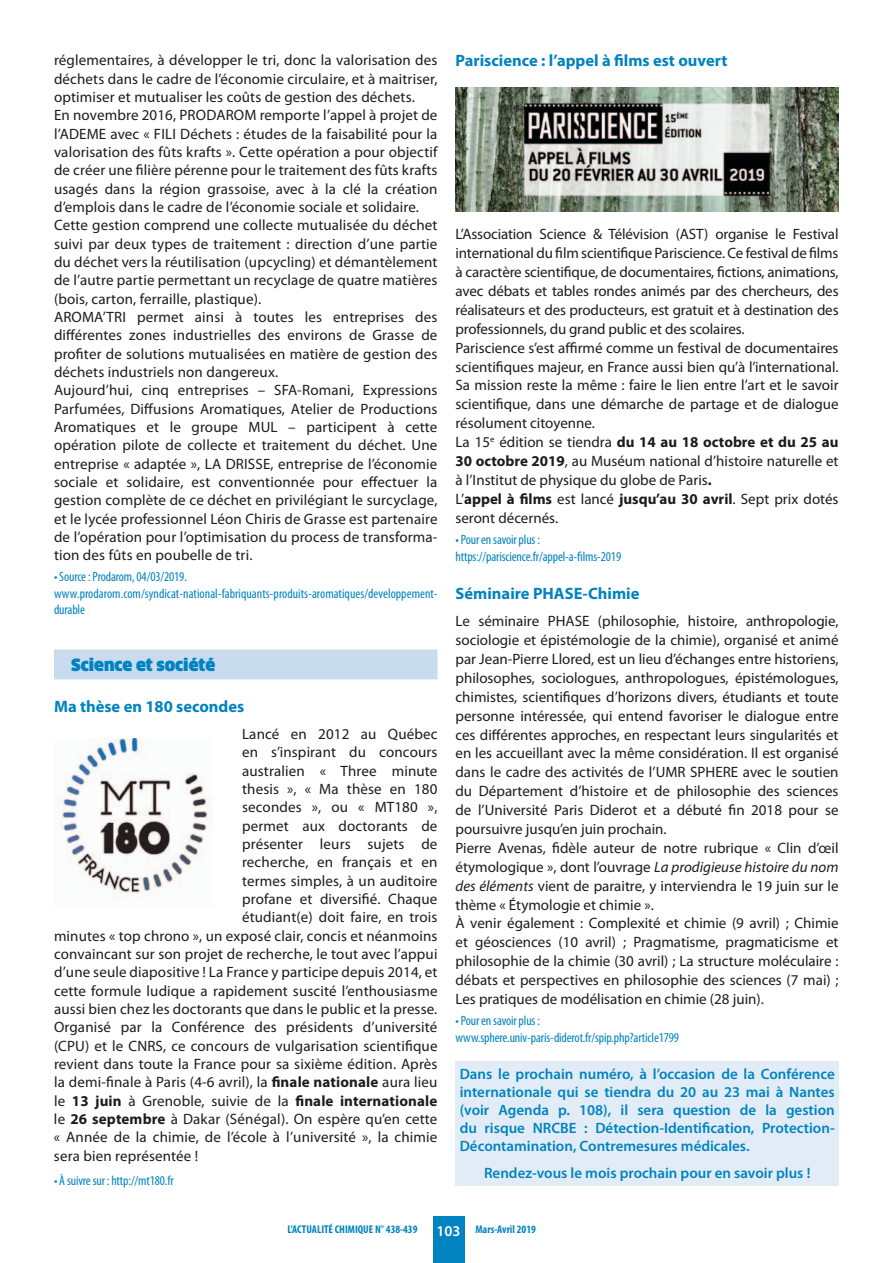
<style>
.page{position:relative;width:893px;height:1263px;background:#fff}
.page>*{position:absolute;margin:0;border:0;box-sizing:border-box;transform-origin:0 0}
.t1{font:700 16.5px "Myriad Pro";color:#0083c0}
.t2{font:900 16.5px "Clan";color:#0083c0}
.t3{font:15px/18.9px "Myriad Pro";letter-spacing:.005em;color:#1c1c1b}
.t4{font:600 15px/18px "Myriad Pro";color:#0083c0;text-align:justify}
.t5{font:700 15px "Myriad Pro";letter-spacing:.01em;color:#1c1c1b}
.t6{font:condensed 13.5px/16.5px "Myriad Pro";letter-spacing:-.01em;color:#0083c0}
.t7{font:700 condensed 11.25px "Myriad Pro";color:#0083c0}
.s1{font-weight:700}
.s2{font-weight:400}
.s3{font-style:italic}
.s4{font-weight:600;font-stretch:normal;font-size:15px;color:#fff}
</style>
<div class="page">
<div style="left:433px;top:1216px;width:32px;height:47px;background:#0083c0"></div>
<div style="left:54px;top:649px;width:383px;height:30px;background:#c8dcee"></div>
<img style="left:455px;top:87px;width:384px;height:125px">
<img style="left:56px;top:739px;width:155px;height:160px">
<div style="left:455px;top:1061px;width:384px;height:124px;background:#e2ecf6"></div>
<p class="t3" style="left:54px;top:51px;width:385px;line-height:18.3px">réglementaires, à développer le tri, donc la valorisation des déchets dans le cadre de l’économie circulaire, et à maitriser, optimiser et mutualiser les coûts de gestion des déchets.<br>En novembre 2016, PRODAROM remporte l’appel à projet de l’ADEME avec « FILI Déchets : études de la faisabilité pour la valorisation des fûts krafts ». Cette opération a pour objectif de créer une filière pérenne pour le traitement des fûts krafts usagés dans la région grassoise, avec à la clé la création d’emplois dans le cadre de l’économie sociale et solidaire.<br>Cette gestion comprend une collecte mutualisée du déchet suivi par deux types de traitement : direction d’une partie du déchet vers la réutilisation (upcycling) et démantèlement de l’autre partie permettant un recyclage de quatre matières (bois, carton, ferraille, plastique).<br>AROMA’TRI permet ainsi à toutes les entreprises des différentes zones industrielles des environs de Grasse de profiter de solutions mutualisées en matière de gestion des déchets industriels non dangereux.<br>Aujourd’hui, cinq entreprises – SFA-Romani, Expressions Parfumées, Diffusions Aromatiques, Atelier de Productions Aromatiques et le groupe MUL – participent à cette opération pilote de collecte et traitement du déchet. Une entreprise « adaptée », LA DRISSE, entreprise de l’économie sociale et solidaire, est conventionnée pour effectuer la gestion complète de ce déchet en privilégiant le surcyclage, et le lycée professionnel Léon Chiris de Grasse est partenaire de l’opération pour l’optimisation du process de transforma&shy;tion des fûts en poubelle de tri.</p>
<p class="t6" style="left:54px;top:568px;width:385px">• Source : Prodarom, 04/03/2019. www.prodarom.com/syndicat-national-fabriquants-produits-aromatiques/developpement&shy;durable</p>
<p class="t2" style="left:71px;top:655px;width:146px">SCIENCE ET SOCIÉTÉ</p>
<p class="t1" style="left:54px;top:696px;width:192px">Ma thèse en 180 secondes</p>
<p class="t3" style="left:242px;top:724px;width:197px">Lancé en 2012 au Québec</p>
<p class="t3" style="left:242px;top:743px;width:197px">en s’inspirant du concours</p>
<p class="t3" style="left:242px;top:761px;width:197px">australien « Three minute</p>
<p class="t3" style="left:242px;top:779px;width:197px">thesis », « Ma thèse en 180</p>
<p class="t3" style="left:242px;top:798px;width:197px">secondes », ou « MT180 »,</p>
<p class="t3" style="left:242px;top:816px;width:197px">permet aux doctorants de</p>
<p class="t3" style="left:242px;top:834px;width:197px">présenter leurs sujets de</p>
<p class="t3" style="left:242px;top:853px;width:197px">recherche, en français et en</p>
<p class="t3" style="left:242px;top:871px;width:197px">termes simples, à un auditoire</p>
<p class="t3" style="left:242px;top:889px;width:197px">profane et diversifié. Chaque</p>
<p class="t3" style="left:242px;top:908px;width:197px">étudiant(e) doit faire, en trois</p>
<p class="t3" style="left:54px;top:926px;width:385px">minutes « top chrono », un exposé clair, concis et néanmoins</p>
<p class="t3" style="left:54px;top:944px;width:385px">convaincant sur son projet de recherche, le tout avec l’appui</p>
<p class="t3" style="left:54px;top:963px;width:385px">d’une seule diapositive ! La France y participe depuis 2014, et</p>
<p class="t3" style="left:54px;top:981px;width:385px">cette formule ludique a rapidement suscité l’enthousiasme</p>
<p class="t3" style="left:54px;top:999px;width:385px">aussi bien chez les doctorants que dans le public et la presse.</p>
<p class="t3" style="left:54px;top:1018px;width:385px">Organisé par la Conférence des présidents d’université</p>
<p class="t3" style="left:54px;top:1036px;width:385px">(CPU) et le CNRS, ce concours de vulgarisation scientifique</p>
<p class="t3" style="left:54px;top:1054px;width:385px">revient dans toute la France pour sa sixième édition. Après</p>
<p class="t3" style="left:54px;top:1073px;width:385px">la demi-finale à Paris (4-6 avril), la <span class="s1">finale nationale</span> aura lieu</p>
<p class="t5" style="left:54px;top:1091px;width:385px"><span class="s2">le</span> 13 juin <span class="s2">à Grenoble, suivie de la</span> finale internationale</p>
<p class="t3" style="left:54px;top:1109px;width:385px">le <span class="s1">26 septembre</span> à Dakar (Sénégal). On espère qu’en cette</p>
<p class="t3" style="left:54px;top:1128px;width:385px">« Année de la chimie, de l’école à l’université », la chimie</p>
<p class="t3" style="left:54px;top:1146px;width:146px">sera bien représentée !</p>
<p class="t6" style="left:54px;top:1172px;width:121px">• À suivre sur : http://mt180.fr</p>
<p class="t1" style="left:455px;top:50px;width:273px">Pariscience : l’appel à films est ouvert</p>
<p class="t3" style="left:455px;top:225px;width:385px">L’Association Science &amp; Télévision (AST) organise le Festival international du film scientifique Pariscience. Ce festival de films à caractère scientifique, de documentaires, fictions, animations, avec débats et tables rondes animés par des chercheurs, des réalisateurs et des producteurs, est gratuit et à destination des professionnels, du grand public et des scolaires.<br>Pariscience s’est affirmé comme un festival de documentaires scientifiques majeur, en France aussi bien qu’à l’international.<br>Sa mission reste la même : faire le lien entre l’art et le savoir scientifique, dans une démarche de partage et de dialogue résolument citoyenne.<br>La 15<sup>e</sup> édition se tiendra <span class="s1">du 14 au 18 octobre et du 25 au 30 octobre 2019</span>, au Muséum national d’histoire naturelle et à l’Institut de physique du globe de Paris<span class="s1">.<br></span>L’<span class="s1">appel à films</span> est lancé <span class="s1">jusqu’au 30 avril</span>. Sept prix dotés seront décernés.</p>
<p class="t6" style="left:455px;top:531px;width:167px;line-height:17.1px">• Pour en savoir plus : https://pariscience.fr/appel-a-films-2019</p>
<p class="t1" style="left:455px;top:582px;width:185px">Séminaire PHASE-Chimie</p>
<p class="t3" style="left:455px;top:611px;width:385px">Le séminaire PHASE (philosophie, histoire, anthropologie, sociologie et épistémologie de la chimie), organisé et animé par Jean-Pierre Llored, est un lieu d’échanges entre historiens, philosophes, sociologues, anthropologues, épistémologues, chimistes, scientifiques d’horizons divers, étudiants et toute personne intéressée, qui entend favoriser le dialogue entre ces différentes approches, en respectant leurs singularités et en les accueillant avec la même considération. Il est organisé dans le cadre des activités de l’UMR SPHERE avec le soutien du Département d’histoire et de philosophie des sciences de l’Université Paris Diderot et a débuté fin 2018 pour se poursuivre jusqu’en juin prochain.<br>Pierre Avenas, fidèle auteur de notre rubrique « Clin d’œil étymologique », dont l’ouvrage <span class="s3">La prodigieuse histoire du nom des éléments</span> vient de paraitre, y interviendra le 19 juin sur le thème « Étymologie et chimie ».<br>À venir également : Complexité et chimie (9 avril) ; Chimie et géosciences (10 avril) ; Pragmatisme, pragmaticisme et philosophie de la chimie (30 avril) ; La structure moléculaire : débats et perspectives en philosophie des sciences (7 mai) ; Les pratiques de modélisation en chimie (28 juin).</p>
<p class="t6" style="left:455px;top:1012px;width:225px;line-height:17.1px">• Pour en savoir plus : www.sphere.univ-paris-diderot.fr/spip.php?article1799</p>
<p class="t4" style="left:460px;top:1065px;width:376px">Dans le prochain numéro, à l’occasion de la Conférence internationale qui se tiendra du 20 au 23 mai à Nantes (voir Agenda p. 108), il sera question de la gestion du risque NRCBE : Détection-Identification, Protection-Décontamination, Contremesures médicales.</p>
<p class="t4" style="left:484px;top:1163px;width:328px">Rendez-vous le mois prochain pour en savoir plus !</p>
<p class="t7" style="left:287px;top:1222px;width:132px">L'ACTUALITÉ CHIMIQUE N° 438-439</p>
<p class="t7" style="left:437px;top:1222px;width:101px"><span class="s4">103</span> Mars-Avril 2019</p>
</div>
